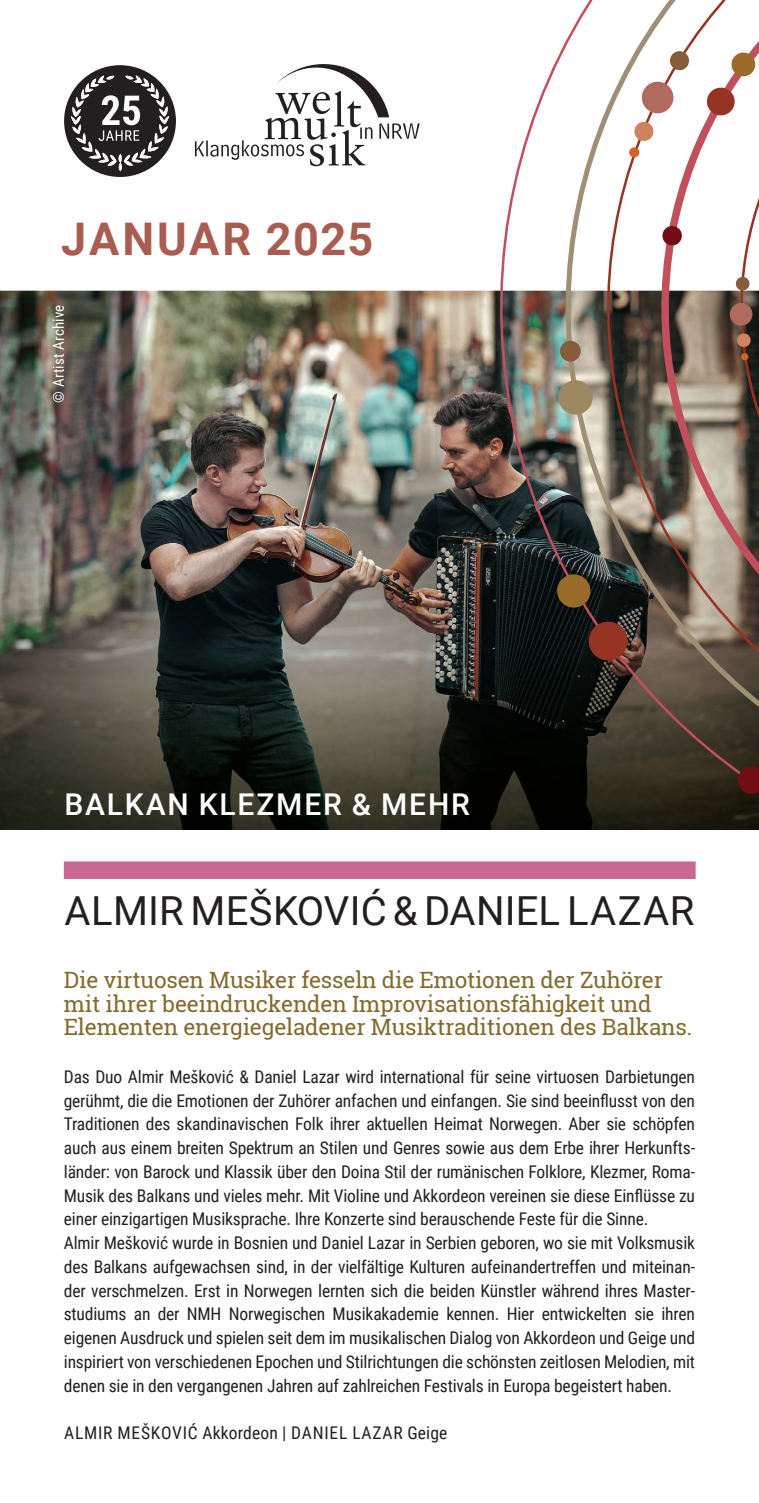
<style>
.page{position:relative;width:759px;height:1503px;background:#fff}
.page>*{position:absolute;margin:0;border:0;box-sizing:border-box;transform-origin:0 0}
.t1{font:700 45px "Roboto";letter-spacing:.06em;color:#a85d50}
.t2{font:40px "Roboto";letter-spacing:.005em;color:#231f20}
.t3{font:500 30px "Roboto";letter-spacing:.06em;color:#fff}
.t4{font:22.5px/23.8px "Roboto Slab";letter-spacing:-.01em;color:#836a2d}
.t5{font:17.5px/23.8px "Roboto Condensed";letter-spacing:-.01em;color:#231f20}
.t6{font:17.5px "Roboto Condensed";letter-spacing:.045em;color:#231f20}
.t7{font:15px "Roboto Condensed";letter-spacing:.01em;color:#fff}
</style>
<div class="page">
<img style="left:0;top:291px;width:450px;height:358px">
<div style="left:64px;top:861px;width:631px;height:18px;background:#c76792"></div>
<svg style="left:195px;top:64px;width:224px;height:102px"></svg>
<div style="left:64px;top:65px;width:112px;height:112px;background:#231f20;border-radius:50%"></div>
<svg style="left:71px;top:75px;width:98px;height:96px"></svg>
<img style="left:0;top:649px;width:450px;height:180px">
<img style="left:450px;top:290px;width:48px;height:572px">
<img style="left:498px;top:103px;width:198px;height:776px">
<svg style="left:538px;top:63px;width:220px;height:777px;background:#4d4940"></svg>
<svg style="left:555px;top:0;width:204px;height:688px"></svg>
<svg style="left:740px;top:353px;width:8px;height:8px"></svg>
<h1 class="t1" style="left:61px;top:208px;width:314px">JANUAR 2025</h1>
<p class="t7" style="left:48px;top:402px;width:99px;rotate:-90deg">© Artist Archive</p>
<h3 class="t3" style="left:64px;top:783px;width:407px">BALKAN KLEZMER &amp; MEHR</h3>
<h2 class="t2" style="left:64px;top:882px;width:631px">ALMIR MEŠKOVIĆ &amp; DANIEL LAZAR</h2>
<p class="t4" style="left:64px;top:967px;width:629px">Die virtuosen Musiker fesseln die Emotionen der Zuhörer mit ihrer beeindruckenden Improvisationsfähigkeit und<br>Elementen energiegeladener Musiktraditionen des Balkans.</p>
<p class="t5" style="left:64px;top:1064px;width:632px">Das Duo Almir Mešković &amp; Daniel Lazar wird international für seine virtuosen Darbietungen gerühmt, die die Emotionen der Zuhörer anfachen und einfangen. Sie sind beeinflusst von den Traditionen des skandinavischen Folk ihrer aktuellen Heimat Norwegen. Aber sie schöpfen auch aus einem breiten Spektrum an Stilen und Genres sowie aus dem Erbe ihrer Herkunfts&shy;länder: von Barock und Klassik über den Doina Stil der rumänischen Folklore, Klezmer, Roma-Musik des Balkans und vieles mehr. Mit Violine und Akkordeon vereinen sie diese Einflüsse zu einer einzigartigen Musiksprache. Ihre Konzerte sind berauschende Feste für die Sinne.<br>Almir Mešković wurde in Bosnien und Daniel Lazar in Serbien geboren, wo sie mit Volksmusik des Balkans aufgewachsen sind, in der vielfältige Kulturen aufeinandertreffen und miteinan&shy;der verschmelzen. Erst in Norwegen lernten sich die beiden Künstler während ihres Master&shy;studiums an der NMH Norwegischen Musikakademie kennen. Hier entwickelten sie ihren eigenen Ausdruck und spielen seit dem im musikalischen Dialog von Akkordeon und Geige und inspiriert von verschiedenen Epochen und Stilrichtungen die schönsten zeitlosen Melodien, mit denen sie in den vergangenen Jahren auf zahlreichen Festivals in Europa begeistert haben.</p>
<p class="t6" style="left:64px;top:1420px;width:384px">ALMIR MEŠKOVIĆ Akkordeon | DANIEL LAZAR Geige</p>
</div>
